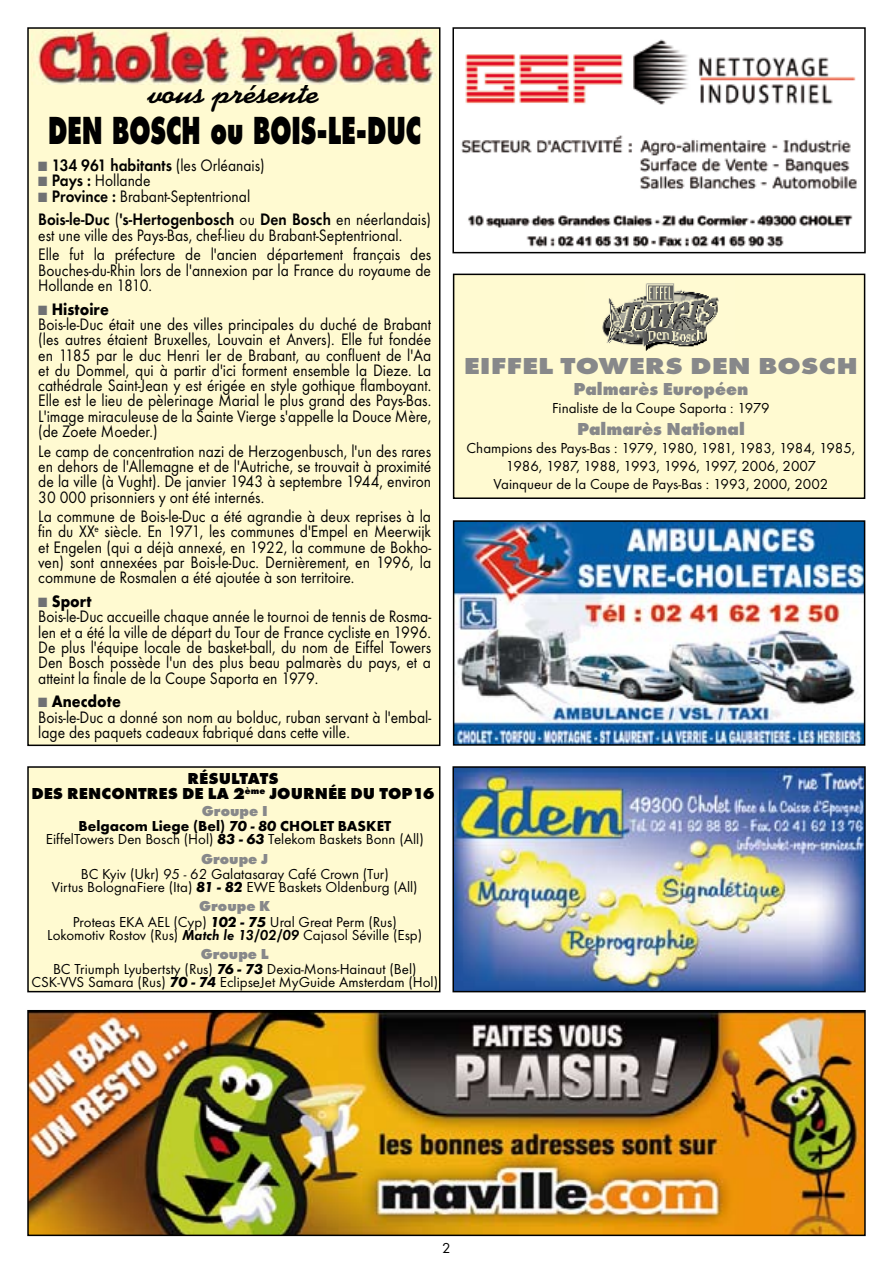
<style>
.page{position:relative;width:893px;height:1263px;background:#fff}
.page>*{position:absolute;margin:0;border:0;box-sizing:border-box;transform-origin:0 0}
.t1{font:800 36px "Futura";color:#000;scale:.65 1}
.t2{font:700 30px "Kaufmann";color:#000;scale:1.15 1}
.t3{font:800 24px "Futura T";color:#87888a;scale:1.2 1}
.t4{font:800 18px "Futura T";color:#87888a}
.t5{font:17.25px/15.3px "Futura T";color:#000;scale:.9 1}
.t6{font:600 17.25px/23.9px "Futura T";color:#000;scale:.9 1}
.t7{font:800 16.5px/15px "Futura T";color:#000;text-align:center}
.t8{font:15px/18px "Futura T";color:#000;text-align:center}
.t9{font:700 15px/15.1px "Futura T";color:#000;text-align:center}
.s1{color:#707173}
.s2{font-weight:400}
.s3{font-weight:600}
.s4{font-weight:700}
.s5{font-weight:800;color:#87888a}
.s6{font-style:italic}
.s7{font-weight:700;font-style:italic}
.s8{font-weight:600;font-style:italic}
</style>
<div class="page">
<img style="left:455px;top:769px;width:408px;height:220px">
<div style="left:452px;top:766px;width:414px;height:226px;border:2px solid #000"></div>
<img style="left:461px;top:39px;width:396px;height:209px">
<div style="left:452px;top:27px;width:414px;height:226px;border:2px solid #000"></div>
<img style="left:30px;top:1013px;width:833px;height:220px">
<div style="left:27px;top:1010px;width:839px;height:226px;border:2px solid #000"></div>
<img style="left:456px;top:523px;width:406px;height:220px">
<div style="left:453px;top:520px;width:412px;height:226px;border:2px solid #000"></div>
<div style="left:28px;top:767px;width:412px;height:225px;background:#fffad1"></div>
<div style="left:27px;top:766px;width:413px;height:226px;border:2px solid #000"></div>
<div style="left:454px;top:274px;width:411px;height:224px;background:#fffad1"></div>
<div style="left:453px;top:274px;width:412px;height:225px;border:2px solid #000"></div>
<div style="left:27px;top:27px;width:413px;height:719px;background:#fffad1;border:2px solid #000"></div>
<img style="left:33px;top:31px;width:404px;height:54px">
<img style="left:602px;top:283px;width:117px;height:68px">
<h2 class="t2" style="left:148px;top:76px;width:150px">vous présente</h2>
<h1 class="t1" style="left:48px;top:108px;width:575px">DEN BOSCH ou BOIS-LE-DUC</h1>
<p class="t6" style="left:38px;top:153px;width:253px"><span class="s1">■</span> 134 961 habitants <span class="s2">(les Orléanais)</span></p>
<p class="t5" style="left:38px;top:173px;width:126px"><span class="s1">■</span> <span class="s3">Pays :</span> Hollande</p>
<p class="t6" style="left:38px;top:184px;width:438px"><span class="s1">■</span> Province : <span class="s2">Brabant-Septentrional<br></span>Bois-le-Duc <span class="s2">(</span>'s-Hertogenbosch <span class="s2">ou</span> Den Bosch <span class="s2">en néerlandais)</span></p>
<p class="t5" style="left:38px;top:225px;width:438px;line-height:19.5px">est une ville des Pays-Bas, chef-lieu du Brabant-Septentrional.<br>Elle fut la préfecture de l'ancien département français des</p>
<p class="t5" style="left:38px;top:262px;width:438px">Bouches-du-Rhin lors de l'annexion par la France du royaume de<br>Hollande en 1810.</p>
<p class="t5" style="left:38px;top:301px;width:438px"><span class="s1">■</span> <span class="s4">Histoire<br></span>Bois-le-Duc était une des villes principales du duché de Brabant (les autres étaient Bruxelles, Louvain et Anvers). Elle fut fondée en 1185 par le duc Henri Ier de Brabant, au confluent de l'Aa et du Dommel, qui à partir d'ici forment ensemble la Dieze. La cathédrale Saint-Jean y est érigée en style gothique flamboyant.<br>Elle est le lieu de pèlerinage Marial le plus grand des Pays-Bas.<br>L'image miraculeuse de la Sainte Vierge s'appelle la Douce Mère, (de Zoete Moeder.)</p>
<p class="t5" style="left:38px;top:443px;width:438px;text-align:justify">Le camp de concentration nazi de Herzogenbusch, l'un des rares en dehors de l'Allemagne et de l'Autriche, se trouvait à proximité de la ville (à Vught). De janvier 1943 à septembre 1944, environ 30 000 prisonniers y ont été internés.</p>
<p class="t5" style="left:38px;top:508px;width:438px;text-align:justify">La commune de Bois-le-Duc a été agrandie à deux reprises à la fin du XX<sup>e</sup> siècle. En 1971, les communes d'Empel en Meerwijk et Engelen (qui a déjà annexé, en 1922, la commune de Bokho&shy;ven) sont annexées par Bois-le-Duc. Dernièrement, en 1996, la commune de Rosmalen a été ajoutée à son territoire.</p>
<p class="t5" style="left:38px;top:593px;width:438px"><span class="s1">■</span> <span class="s4">Sport<br></span>Bois-le-Duc accueille chaque année le tournoi de tennis de Rosma&shy;len et a été la ville de départ du Tour de France cycliste en 1996.<br>De plus l'équipe locale de basket-ball, du nom de Eiffel Towers Den Bosch possède l'un des plus beau palmarès du pays, et a atteint la finale de la Coupe Saporta en 1979.</p>
<p class="t5" style="left:38px;top:694px;width:438px"><span class="s1">■</span> <span class="s4">Anecdote<br></span>Bois-le-Duc a donné son nom au bolduc, ruban servant à l'embal&shy;lage des paquets cadeaux fabriqué dans cette ville.</p>
<p class="t7" style="left:31px;top:771px;width:405px">RÉSULTATS<br>DES RENCONTRES DE LA 2<sup>ème</sup> JOURNÉE DU TOP16</p>
<p class="t9" style="left:78px;top:803px;width:314px"><span class="s5">Groupe I<br></span>Belgacom Liege (Bel) <span class="s6">70 - 80</span> CHOLET BASKET</p>
<p class="t8" style="left:46px;top:829px;width:379px;line-height:19.4px">EiffelTowers Den Bosch (Hol) <span class="s7">83 - 63</span> Telekom Baskets Bonn (All)<br><span class="s5">Groupe J</span></p>
<p class="t8" style="left:52px;top:867px;width:367px;line-height:13px">BC Kyiv (Ukr) <span class="s6">95 - 62</span> Galatasaray Café Crown (Tur)<br>Virtus BolognaFiere (Ita) <span class="s7">81 - 82</span> EWE Baskets Oldenburg (All)</p>
<p class="t8" style="left:73px;top:899px;width:325px;line-height:15.1px"><span class="s5">Groupe K<br></span>Proteas EKA AEL (Cyp) <span class="s7">102 - 75</span> Ural Great Perm (Rus)</p>
<p class="t8" style="left:47px;top:925px;width:376px;line-height:19.4px">Lokomotiv Rostov (Rus) <span class="s8">Match le 13/02/09</span> Cajasol Séville (Esp)<br><span class="s5">Groupe L</span></p>
<p class="t8" style="left:31px;top:962px;width:408px;line-height:13px">BC Triumph Lyubertsty (Rus) <span class="s7">76 - 73</span> Dexia-Mons-Hainaut (Bel)<br>CSK-VVS Samara (Rus) <span class="s7">70 - 74</span> EclipseJet MyGuide Amsterdam (Hol)</p>
<h3 class="t3" style="left:464px;top:351px;width:330px">EIFFEL TOWERS DEN BOSCH</h3>
<p class="t4" style="left:573px;top:378px;width:176px">Palmarès Européen</p>
<p class="t8" style="left:552px;top:399px;width:219px">Finaliste de la Coupe Saporta : 1979</p>
<p class="t4" style="left:577px;top:418px;width:169px">Palmarès National</p>
<p class="t8" style="left:467px;top:439px;width:390px">Champions des Pays-Bas : 1979, 1980, 1981, 1983, 1984, 1985,<br>1986, 1987, 1988, 1993, 1996, 1997, 2006, 2007<br>Vainqueur de la Coupe de Pays-Bas : 1993, 2000, 2002</p>
<p class="t8" style="left:442px;top:1239px;width:10px">2</p>
</div>
